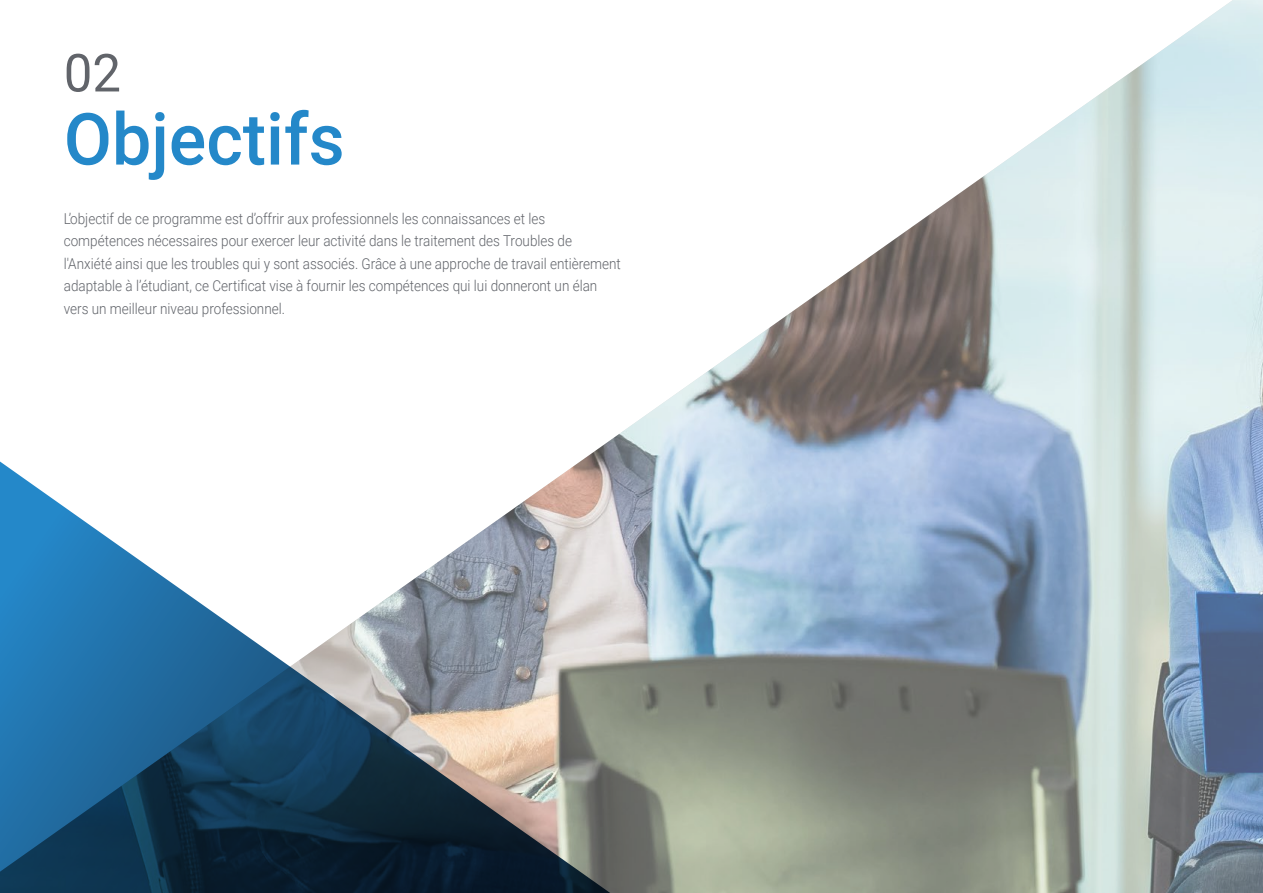
<style>
.page{position:relative;width:1263px;height:893px;background:#fff}
.page>*{position:absolute;margin:0;border:0;box-sizing:border-box;transform-origin:0 0}
.t1{font:500 72px "Roboto";color:#2488c9}
.t2{font:52.5px "Roboto";color:#61646a}
.t3{font:300 15px/22.5px "Roboto";color:#61646a;scale:.9 1}
</style>
<div class="page">
<img style="left:602px;top:0;width:661px;height:893px">
<svg style="left:0;top:446px;width:640px;height:447px"></svg>
<h2 class="t2" style="left:64px;top:36px;width:59px">02</h2>
<h1 class="t1" style="left:64px;top:89px;width:282px">Objectifs</h1>
<p class="t3" style="left:64px;top:207px;width:620px">L’objectif de ce programme est d’offrir aux professionnels les connaissances et les compétences nécessaires pour exercer leur activité dans le traitement des Troubles de l'Anxiété ainsi que les troubles qui y sont associés. Grâce à une approche de travail entièrement adaptable à l’étudiant, ce Certificat vise à fournir les compétences qui lui donneront un élan vers un meilleur niveau professionnel.</p>
</div>
